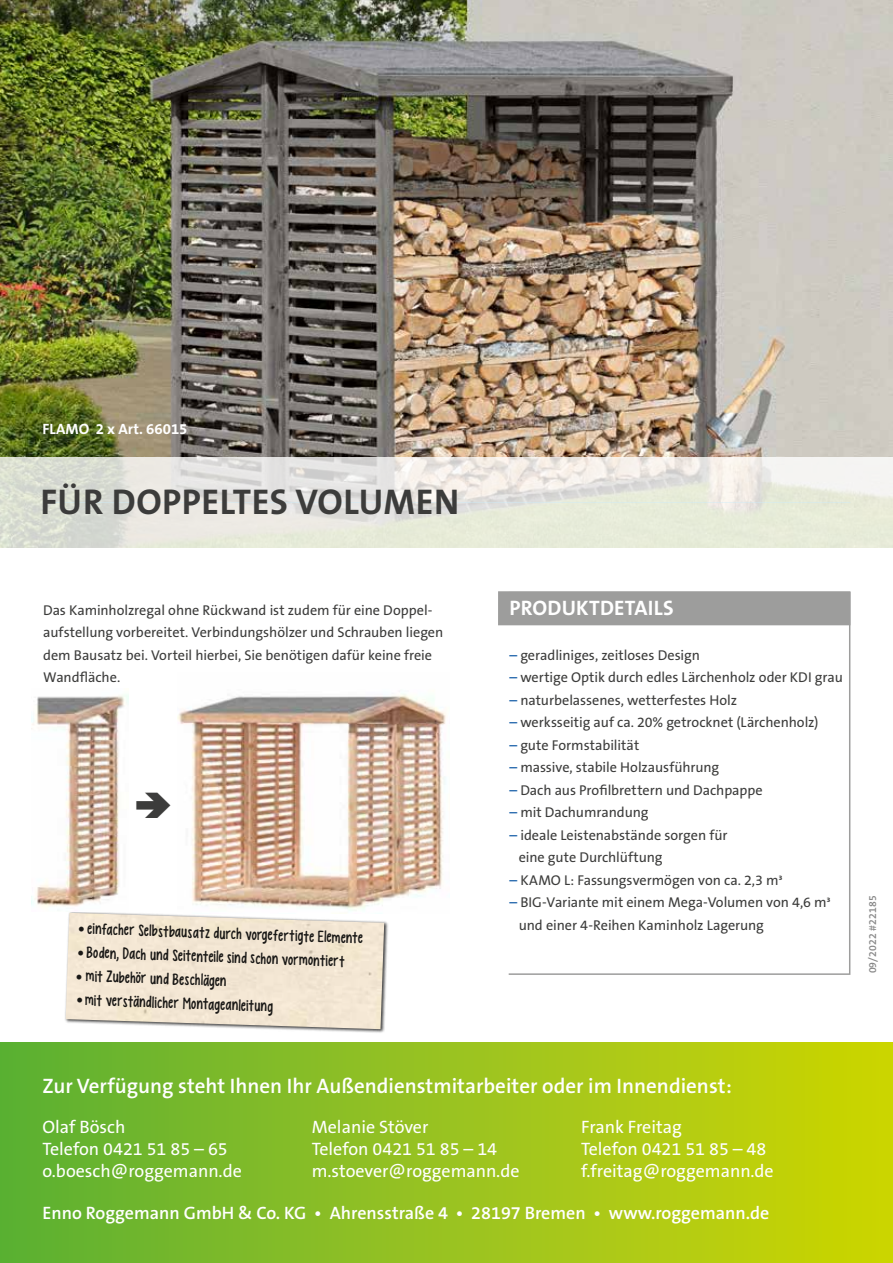
<style>
.page{position:relative;width:893px;height:1263px;background:#fff}
.page>*{position:absolute;margin:0;border:0;box-sizing:border-box;transform-origin:0 0}
.t1{font:700 36px "The Sans B W7";letter-spacing:.015em;color:#3c3c3b}
.t2{font:600 21px "The Sans B W6";color:#fff}
.t3{font:700 21px "The Sans B W7";letter-spacing:.01em;color:#fff}
.t4{font:18px/21.6px "The Sans B W5 Plain";color:#fff}
.t5{font:600 18px "The Sans B W6";color:#fff}
.t6{font:16.5px "KG Empireof Dirt";color:#000}
.t7{font:700 15px "The Sans B W7";color:#fff}
.t8{font:14.25px/22.5px "The Sans B W5 Plain";letter-spacing:-.005em;color:#3c3c3b}
.t9{font:600 10.5px "The Sans B W6";letter-spacing:.01em;color:#878787}
.s1{color:#004f9f}
</style>
<div class="page">
<div style="left:0;top:1042px;width:893px;height:221px;background:linear-gradient(to right,#5eb037,#d0d505)"></div>
<img style="left:0;top:0;width:893px;height:457px">
<div style="left:498px;top:591px;width:352px;height:34px;background:#9d9d9c"></div>
<div style="left:508px;top:592px;width:342px;height:383px;border:2px solid #9d9d9c"></div>
<svg style="left:0;top:457px;width:893px;height:90px;fill:#e7e9db"></svg>
<div style="left:64px;top:911px;width:324px;height:122px;background:#000;opacity:.75"></div>
<img style="left:66px;top:913px;width:318px;height:116px">
<img style="left:32px;top:694px;width:97px;height:214px">
<img style="left:177px;top:694px;width:269px;height:219px">
<p class="t7" style="left:43px;top:420px;width:147px">FLAMO 2 x Art. 66015</p>
<h1 class="t1" style="left:41px;top:478px;width:420px">FÜR DOPPELTES VOLUMEN</h1>
<p class="t8" style="left:43px;top:599px;width:402px">Das Kaminholzregal ohne Rückwand ist zudem für eine Doppel&shy;aufstellung vorbereitet. Verbindungshölzer und Schrauben liegen dem Bausatz bei. Vorteil hierbei, Sie benötigen dafür keine freie Wandfläche.</p>
<h2 class="t3" style="left:510px;top:594px;width:166px">PRODUKTDETAILS</h2>
<p class="t8" style="left:509px;top:644px;width:192px"><span class="s1">–</span> geradliniges, zeitloses Design</p>
<p class="t8" style="left:509px;top:666px;width:335px"><span class="s1">–</span> wertige Optik durch edles Lärchenholz oder KDI grau</p>
<p class="t8" style="left:509px;top:689px;width:229px"><span class="s1">–</span> naturbelassenes, wetterfestes Holz</p>
<p class="t8" style="left:509px;top:711px;width:311px"><span class="s1">–</span> werksseitig auf ca. 20% getrocknet (Lärchenholz)</p>
<p class="t8" style="left:509px;top:734px;width:131px"><span class="s1">–</span> gute Formstabilität</p>
<p class="t8" style="left:509px;top:756px;width:211px"><span class="s1">–</span> massive, stabile Holzausführung</p>
<p class="t8" style="left:509px;top:779px;width:255px"><span class="s1">–</span> Dach aus Profilbrettern und Dachpappe</p>
<p class="t8" style="left:509px;top:801px;width:141px"><span class="s1">–</span> mit Dachumrandung</p>
<p class="t8" style="left:519px;top:824px;width:210px;text-indent:-9px"><span class="s1">–</span> ideale Leistenabstände sorgen für eine gute Durchlüftung</p>
<p class="t8" style="left:509px;top:869px;width:275px"><span class="s1">–</span> KAMO L: Fassungsvermögen von ca. 2,3 m³</p>
<p class="t8" style="left:519px;top:891px;width:314px;text-indent:-9px"><span class="s1">–</span> BIG-Variante mit einem Mega-Volumen von 4,6 m³ und einer 4-Reihen Kaminholz Lagerung</p>
<p class="t6" style="left:78px;top:919px;width:286px;rotate:2deg">•einfacher Selbstbausatz durch vorgefertigte Elemente</p>
<p class="t6" style="left:77px;top:942px;width:269px;rotate:2deg">•Boden, Dach und Seitenteile sind schon vormontiert</p>
<p class="t6" style="left:77px;top:966px;width:152px;rotate:2deg">•mit Zubehör und Beschlägen</p>
<p class="t6" style="left:76px;top:990px;width:199px;rotate:2deg">•mit verständlicher Montageanleitung</p>
<h2 class="t2" style="left:43px;top:1072px;width:691px">Zur Verfügung steht Ihnen Ihr Außendienstmitarbeiter oder im Innendienst:</h2>
<p class="t4" style="left:43px;top:1117px;width:201px">Olaf Bösch<br>Telefon 0421 51 85 – 65 o.boesch@roggemann.de</p>
<p class="t4" style="left:312px;top:1117px;width:209px">Melanie Stöver<br>Telefon 0421 51 85 – 14 m.stoever@roggemann.de</p>
<p class="t4" style="left:581px;top:1117px;width:194px">Frank Freitag<br>Telefon 0421 51 85 – 48 f.freitag@roggemann.de</p>
<p class="t5" style="left:43px;top:1201px;width:728px">Enno Roggemann GmbH &amp; Co. KG • Ahrensstraße 4 • 28197 Bremen • www.roggemann.de</p>
<p class="t9" style="left:866px;top:973px;width:79px;rotate:-90deg">09/2022 #22185</p>
</div>
